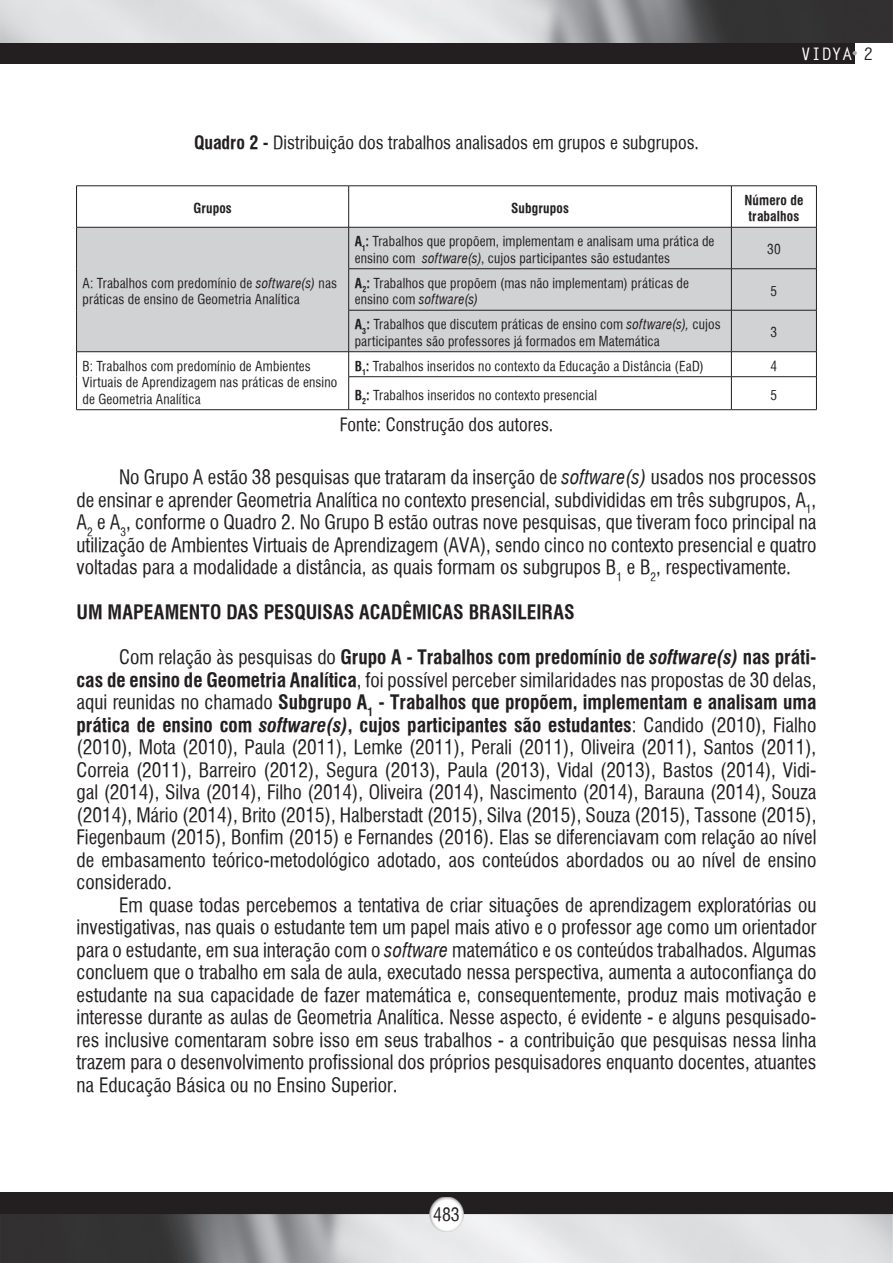
<style>
.page{position:relative;width:893px;height:1263px;background:#fff}
.page>*{position:absolute;margin:0;border:0;box-sizing:border-box;transform-origin:0 0}
.t1{font:19.5px/22.5px "Halvett Condensed";color:#231f20;text-align:justify}
.t2{font:700 condensed 19.5px/22.5px "Halvett";color:#231f20}
.t3{font:18px "Halvett Condensed";color:#231f20}
.t4{font:700 17.25px "Letter Gothic Std";color:#fff}
.t5{font:13.5px/16.5px "Halvett Condensed";letter-spacing:.015em;color:#231f20}
.t6{font:700 condensed 13.5px/16.5px "Halvett";letter-spacing:.01em;color:#231f20}
.t7{font:italic condensed 13.5px "Halvett";letter-spacing:.015em;color:#231f20}
.s1{font-family:"Halvett";font-weight:700;font-stretch:condensed}
.s2{color:#231f20}
.s3{font-family:"Halvett";font-style:italic;font-stretch:condensed}
.s4{font-family:"Halvett Condensed";font-style:normal;font-stretch:normal}
.s5{font-family:"Halvett Condensed";font-weight:400;font-stretch:normal}
.s6{font-style:italic}
</style>
<div class="page">
<div style="left:0;top:0;width:855px;height:64px;background:#231f20"></div>
<img style="left:0;top:0;width:893px;height:43px">
<svg style="left:853px;top:51px;width:4px;height:4px"></svg>
<div style="left:0;top:1193px;width:893px;height:70px;background:#231f20"></div>
<img style="left:0;top:1214px;width:893px;height:49px">
<img style="left:429px;top:1197px;width:34px;height:34px">
<div style="left:77px;top:228px;width:739px;height:123px;background:#d1d2d4"></div>
<hr style="left:76px;top:186px;width:273px;height:1px;background:#231f20">
<hr style="left:76px;top:186px;width:1px;height:41px;background:#231f20">
<hr style="left:349px;top:186px;width:382px;height:1px;background:#231f20">
<hr style="left:348px;top:186px;width:1px;height:41px;background:#231f20">
<hr style="left:731px;top:186px;width:86px;height:1px;background:#231f20">
<hr style="left:731px;top:186px;width:1px;height:41px;background:#231f20">
<hr style="left:816px;top:186px;width:1px;height:41px;background:#231f20">
<hr style="left:76px;top:227px;width:273px;height:1px;background:#231f20">
<hr style="left:76px;top:227px;width:1px;height:42px;background:#231f20">
<hr style="left:76px;top:269px;width:1px;height:41px;background:#231f20">
<hr style="left:76px;top:310px;width:1px;height:42px;background:#231f20">
<hr style="left:349px;top:227px;width:382px;height:1px;background:#231f20">
<hr style="left:348px;top:227px;width:1px;height:42px;background:#231f20">
<hr style="left:731px;top:227px;width:86px;height:1px;background:#231f20">
<hr style="left:731px;top:227px;width:1px;height:42px;background:#231f20">
<hr style="left:816px;top:227px;width:1px;height:42px;background:#231f20">
<hr style="left:348px;top:268px;width:383px;height:1px;background:#231f20">
<hr style="left:348px;top:269px;width:1px;height:41px;background:#231f20">
<hr style="left:731px;top:268px;width:86px;height:1px;background:#231f20">
<hr style="left:731px;top:269px;width:1px;height:41px;background:#231f20">
<hr style="left:816px;top:269px;width:1px;height:41px;background:#231f20">
<hr style="left:348px;top:310px;width:383px;height:1px;background:#231f20">
<hr style="left:348px;top:310px;width:1px;height:42px;background:#231f20">
<hr style="left:731px;top:310px;width:86px;height:1px;background:#231f20">
<hr style="left:731px;top:310px;width:1px;height:42px;background:#231f20">
<hr style="left:816px;top:310px;width:1px;height:42px;background:#231f20">
<hr style="left:76px;top:351px;width:273px;height:1px;background:#231f20">
<svg style="left:76px;top:352px;width:1px;height:25px"></svg>
<hr style="left:76px;top:377px;width:1px;height:32px;background:#231f20">
<hr style="left:76px;top:409px;width:273px;height:1px;background:#231f20">
<hr style="left:349px;top:351px;width:382px;height:1px;background:#231f20">
<svg style="left:348px;top:352px;width:1px;height:24px"></svg>
<hr style="left:731px;top:351px;width:86px;height:1px;background:#231f20">
<svg style="left:731px;top:352px;width:1px;height:24px"></svg>
<svg style="left:816px;top:352px;width:1px;height:24px"></svg>
<hr style="left:348px;top:376px;width:383px;height:1px;background:#231f20">
<hr style="left:348px;top:377px;width:1px;height:32px;background:#231f20">
<hr style="left:731px;top:376px;width:86px;height:1px;background:#231f20">
<hr style="left:731px;top:377px;width:1px;height:32px;background:#231f20">
<hr style="left:816px;top:377px;width:1px;height:32px;background:#231f20">
<hr style="left:349px;top:409px;width:382px;height:1px;background:#231f20">
<hr style="left:731px;top:409px;width:86px;height:1px;background:#231f20">
<p class="t3" style="left:194px;top:131px;width:506px"><span class="s1">Quadro 2 -</span> Distribuição dos trabalhos analisados em grupos e subgrupos.</p>
<p class="t4" style="left:801px;top:43px;width:74px">VIDYA <span class="s2">2</span></p>
<p class="t6" style="left:193px;top:200px;width:40px">Grupos</p>
<p class="t6" style="left:511px;top:200px;width:59px">Subgrupos</p>
<p class="t6" style="left:744px;top:192px;width:60px">Número de trabalhos</p>
<p class="t5" style="left:83px;top:275px;width:256px">A: Trabalhos com predomínio de <span class="s3">software(s)</span> nas práticas de ensino de Geometria Analítica</p>
<p class="t5" style="left:355px;top:233px;width:361px"><span class="s1">A</span><sub>1</sub><span class="s1">:</span> Trabalhos que propõem, implementam e analisam uma prática de ensino com <span class="s3">software(s)</span>, cujos participantes são estudantes</p>
<p class="t5" style="left:767px;top:241px;width:15px">30</p>
<p class="t5" style="left:355px;top:275px;width:336px"><span class="s1">A</span><sub>2</sub><span class="s1">:</span> Trabalhos que propõem (mas não implementam) práticas de</p>
<p class="t7" style="left:355px;top:292px;width:125px"><span class="s4">ensino com</span> software(s)</p>
<p class="t5" style="left:771px;top:283px;width:8px">5</p>
<p class="t5" style="left:355px;top:316px;width:367px"><span class="s1">A</span><sub>3</sub><span class="s1">:</span> Trabalhos que discutem práticas de ensino com <span class="s3">software(s),</span> cujos participantes são professores já formados em Matemática</p>
<p class="t5" style="left:771px;top:324px;width:8px">3</p>
<p class="t5" style="left:83px;top:358px;width:256px">B: Trabalhos com predomínio de Ambientes<br>Virtuais de Aprendizagem nas práticas de ensino de Geometria Analítica</p>
<p class="t5" style="left:355px;top:358px;width:351px"><span class="s1">B</span><sub>1</sub><span class="s1">:</span> Trabalhos inseridos no contexto da Educação a Distância (EaD)</p>
<p class="t5" style="left:771px;top:358px;width:8px">4</p>
<p class="t5" style="left:355px;top:386px;width:244px"><span class="s1">B</span><sub>2</sub><span class="s1">:</span> Trabalhos inseridos no contexto presencial</p>
<p class="t5" style="left:771px;top:386px;width:8px">5</p>
<p class="t3" style="left:340px;top:413px;width:215px">Fonte: Construção dos autores.</p>
<p class="t1" style="left:77px;top:466px;width:741px;text-indent:43px">No Grupo A estão 38 pesquisas que trataram da inserção de <span class="s3">software(s)</span> usados nos processos de ensinar e aprender Geometria Analítica no contexto presencial, subdivididas em três subgrupos, A<sub>1</sub>, A<sub>2</sub> e A<sub>3</sub>, conforme o Quadro 2. No Grupo B estão outras nove pesquisas, que tiveram foco principal na utilização de Ambientes Virtuais de Aprendizagem (AVA), sendo cinco no contexto presencial e quatro voltadas para a modalidade a distância, as quais formam os subgrupos B<sub>1</sub> e B<sub>2</sub>, respectivamente.</p>
<p class="t2" style="left:77px;top:601px;width:500px">UM MAPEAMENTO DAS PESQUISAS ACADÊMICAS BRASILEIRAS</p>
<p class="t2" style="left:119px;top:646px;width:699px"><span class="s5">Com relação às pesquisas do</span> Grupo A - Trabalhos com predomínio de <span class="s6">software(s)</span> nas práti-</p>
<p class="t1" style="left:77px;top:668px;width:741px"><span class="s1">cas de ensino de Geometria Analítica</span>, foi possível perceber similaridades nas propostas de 30 delas,</p>
<p class="t2" style="left:77px;top:691px;width:741px"><span class="s5">aqui reunidas no chamado</span> Subgrupo A<sub>1</sub> - Trabalhos que propõem, implementam e analisam uma prática de ensino com <span class="s6">software(s)</span>, cujos participantes são estudantes<span class="s5">: Candido (2010), Fialho</span></p>
<p class="t1" style="left:77px;top:736px;width:741px">(2010), Mota (2010), Paula (2011), Lemke (2011), Perali (2011), Oliveira (2011), Santos (2011), Correia (2011), Barreiro (2012), Segura (2013), Paula (2013), Vidal (2013), Bastos (2014), Vidi&shy;gal (2014), Silva (2014), Filho (2014), Oliveira (2014), Nascimento (2014), Barauna (2014), Souza (2014), Mário (2014), Brito (2015), Halberstadt (2015), Silva (2015), Souza (2015), Tassone (2015), Fiegenbaum (2015), Bonfim (2015) e Fernandes (2016). Elas se diferenciavam com relação ao nível de embasamento teórico-metodológico adotado, aos conteúdos abordados ou ao nível de ensino considerado.</p>
<p class="t1" style="left:77px;top:893px;width:741px;text-indent:43px">Em quase todas percebemos a tentativa de criar situações de aprendizagem exploratórias ou investigativas, nas quais o estudante tem um papel mais ativo e o professor age como um orientador para o estudante, em sua interação com o <span class="s3">software</span> matemático e os conteúdos trabalhados. Algumas concluem que o trabalho em sala de aula, executado nessa perspectiva, aumenta a autoconfiança do estudante na sua capacidade de fazer matemática e, consequentemente, produz mais motivação e interesse durante as aulas de Geometria Analítica. Nesse aspecto, é evidente - e alguns pesquisado&shy;res inclusive comentaram sobre isso em seus trabalhos - a contribuição que pesquisas nessa linha trazem para o desenvolvimento profissional dos próprios pesquisadores enquanto docentes, atuantes na Educação Básica ou no Ensino Superior.</p>
<p class="t3" style="left:433px;top:1204px;width:28px">483</p>
</div>
